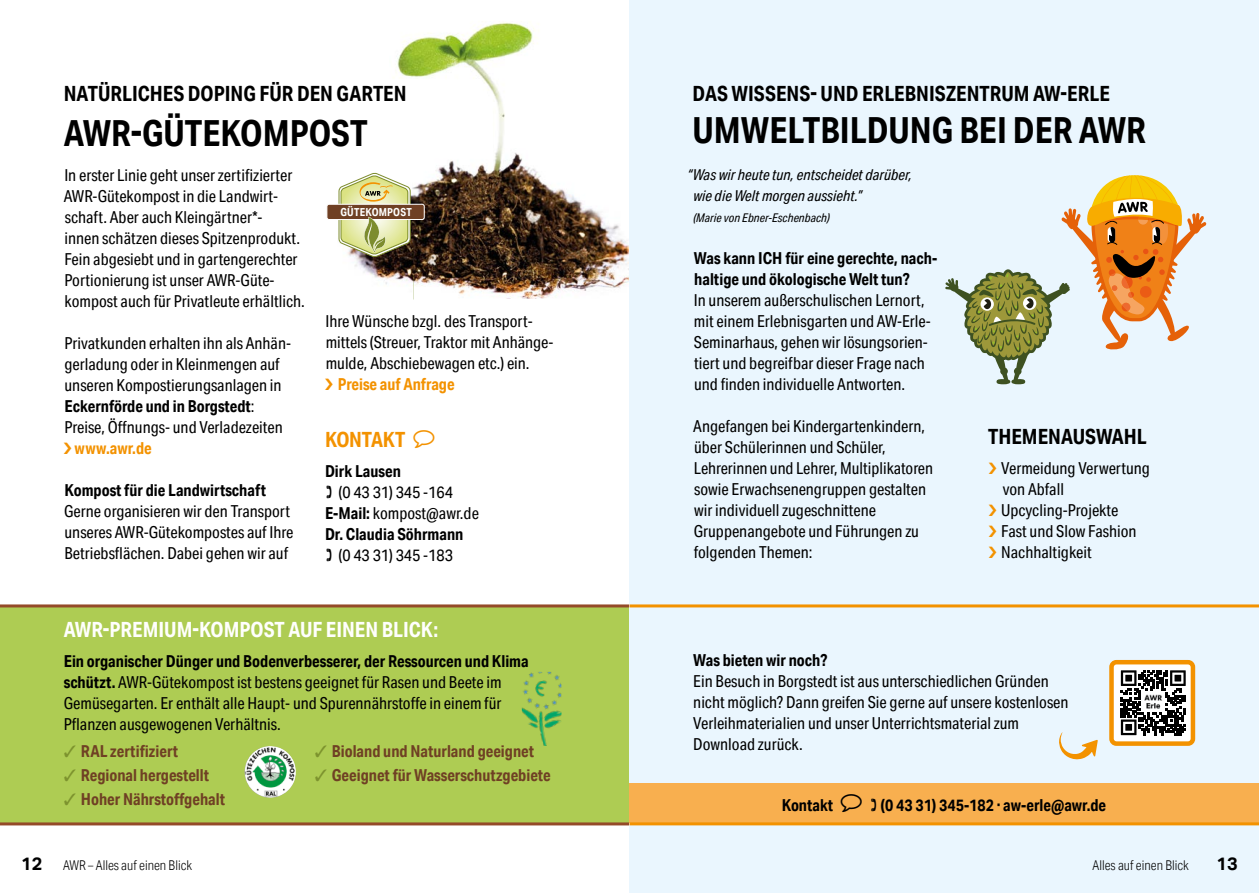
<style>
.page{position:relative;width:1259px;height:893px;background:#fff}
.page>*{position:absolute;margin:0;border:0;box-sizing:border-box;transform-origin:0 0}
.t1{font:700 36px "Aktiv Grotesk Cd";color:#000}
.t2{font:700 21px "Aktiv Grotesk Cd";color:#000}
.t3{font:700 21px "Aktiv Grotesk Cd";color:#fffffd}
.t4{font:700 21px "Aktiv Grotesk Cd";letter-spacing:-.01em;color:#f39200}
.t5{font:700 18px "Aktiv Grotesk";color:#000}
.t6{font:16.5px/21px "Aktiv Grotesk Cd";color:#000}
.t7{font:700 16.5px/21px "Aktiv Grotesk Cd";color:#000}
.t8{font:700 16.5px "Aktiv Grotesk Cd";color:#6f4024}
.t9{font:700 16.5px "Aktiv Grotesk Cd";color:#f39200}
.t10{font:italic 15px/21px "Aktiv Grotesk Cd";color:#000}
.t11{font:300 13.5px "Aktiv Grotesk Cd";color:#000}
.t12{font:italic 12px "Aktiv Grotesk Cd";color:#000}
.t13{font:700 11.1px "Aktiv Grotesk Cd";letter-spacing:.02em;color:#fff}
.s1{font-weight:700}
.s2{color:#7d932e}
.s3{font-family:"Aktiv Grotesk";font-weight:700;font-size:18px}
</style>
<div class="page">
<img style="left:355px;top:22px;width:274px;height:277px">
<div style="left:0;top:606px;width:629px;height:218px;background:#aecc53"></div>
<img style="left:244px;top:746px;width:52px;height:52px">
<img style="left:522px;top:672px;width:39px;height:74px">
<hr style="left:0;top:604px;width:629px;height:3px;background:#944a28">
<hr style="left:0;top:822px;width:629px;height:3px;background:#944a28">
<div style="left:629px;top:0;width:630px;height:893px;background:#eaf6fe"></div>
<div style="left:629px;top:783px;width:630px;height:40px;background:#f8af4f"></div>
<svg style="left:945px;top:175px;width:261px;height:209px"></svg>
<div style="left:1114px;top:663px;width:78px;height:79px;background:#fff"></div>
<svg style="left:1121px;top:670px;width:64px;height:65px"></svg>
<img style="left:1142px;top:692px;width:22px;height:20px">
<div style="left:1109px;top:660px;width:86px;height:86px;border:4px solid #f39200;border-radius:5px"></div>
<hr style="left:629px;top:604px;width:630px;height:3px;background:#f39200">
<hr style="left:629px;top:822px;width:630px;height:3px;background:#f39200">
<div style="left:327px;top:204px;width:97px;height:15px;background:#6f4024;border-radius:2px"></div>
<div style="left:326px;top:204px;width:99px;height:16px;border:1px solid #fff;border-radius:2px"></div>
<svg style="left:338px;top:172px;width:73px;height:86px"></svg>
<svg style="left:1059px;top:732px;width:39px;height:28px"></svg>
<p class="t2" style="left:64px;top:81px;width:344px">NATÜRLICHES DOPING FÜR DEN GARTEN</p>
<h1 class="t1" style="left:64px;top:111px;width:305px">AWR-GÜTEKOMPOST</h1>
<p class="t6" style="left:64px;top:165px;width:243px">In erster Linie geht unser zertifizierter AWR-Gütekompost in die Landwirt&shy;schaft. Aber auch Kleingärtner*-<br>innen schätzen dieses Spitzenprodukt.<br>Fein abgesiebt und in gartengerechter Portionierung ist unser AWR-Güte&shy;kompost auch für Privatleute erhältlich.</p>
<p class="t6" style="left:64px;top:333px;width:228px">Privatkunden erhalten ihn als Anhän&shy;gerladung oder in Kleinmengen auf unseren Kompostierungsanlagen in <span class="s1">Eckernförde und in Borgstedt</span>:<br>Preise, Öffnungs- und Verladezeiten</p>
<p class="t9" style="left:75px;top:438px;width:79px">www.awr.de</p>
<p class="t7" style="left:64px;top:480px;width:203px">Kompost für die Landwirtschaft</p>
<p class="t6" style="left:64px;top:501px;width:231px">Gerne organisieren wir den Transport unseres AWR-Gütekompostes auf Ihre<br>Betriebsflächen. Dabei gehen wir auf</p>
<p class="t13" style="left:340px;top:205px;width:73px">GÜTEKOMPOST</p>
<p class="t6" style="left:325px;top:311px;width:229px">Ihre Wünsche bzgl. des Transport&shy;mittels (Streuer, Traktor mit Anhänge&shy;mulde, Abschiebewagen etc.) ein.</p>
<p class="t9" style="left:338px;top:374px;width:118px">Preise auf Anfrage</p>
<p class="t4" style="left:325px;top:427px;width:82px">KONTAKT</p>
<p class="t7" style="left:325px;top:460px;width:77px">Dirk Lausen</p>
<p class="t6" style="left:325px;top:481px;width:155px;text-indent:14px">(0 43 31) 345 -164<br><span class="s1">E-Mail:</span> kompost@awr.de<br><span class="s1">Dr. Claudia Söhrmann</span></p>
<p class="t6" style="left:338px;top:544px;width:116px">(0 43 31) 345 -183</p>
<p class="t3" style="left:64px;top:616px;width:376px">AWR-PREMIUM-KOMPOST AUF EINEN BLICK:</p>
<p class="t6" style="left:64px;top:651px;width:466px"><span class="s1">Ein organischer Dünger und Bodenverbesserer, der Ressourcen und Klima schützt.</span> AWR-Gütekompost ist bestens geeignet für Rasen und Beete im Gemüsegarten. Er enthält alle Haupt- und Spurennährstoffe in einem für Pflanzen ausgewogenen Verhältnis.</p>
<p class="t8" style="left:64px;top:741px;width:116px"><span class="s2">✓</span> RAL zertifiziert</p>
<p class="t8" style="left:64px;top:765px;width:147px"><span class="s2">✓</span> Regional hergestellt</p>
<p class="t8" style="left:64px;top:789px;width:163px"><span class="s2">✓</span> Hoher Nährstoffgehalt</p>
<p class="t8" style="left:315px;top:741px;width:221px"><span class="s2">✓</span> Bioland und Naturland geeignet</p>
<p class="t8" style="left:315px;top:765px;width:237px"><span class="s2">✓</span> Geeignet für Wasserschutzgebiete</p>
<p class="t2" style="left:692px;top:81px;width:419px">DAS WISSENS- UND ERLEBNISZENTRUM AW-ERLE</p>
<h1 class="t1" style="left:692px;top:108px;width:455px">UMWELTBILDUNG BEI DER AWR</h1>
<p class="t10" style="left:693px;top:164px;width:220px;text-indent:-6px">“Was wir heute tun, entscheidet darüber, wie die Welt morgen aussieht.”</p>
<p class="t12" style="left:693px;top:211px;width:138px">(Marie von Ebner-Eschenbach)</p>
<p class="t7" style="left:694px;top:247px;width:245px">Was kann ICH für eine gerechte, nach&shy;haltige und ökologische Welt tun?</p>
<p class="t6" style="left:694px;top:290px;width:238px">In unserem außerschulischen Lernort, mit einem Erlebnisgarten und AW-Erle-Seminarhaus, gehen wir lösungsorien&shy;tiert und begreifbar dieser Frage nach und finden individuelle Antworten.</p>
<p class="t6" style="left:693px;top:416px;width:241px">Angefangen bei Kindergartenkindern, über Schülerinnen und Schüler, Lehrerinnen und Lehrer, Multiplikatoren sowie Erwachsenengruppen gestalten wir individuell zugeschnittene Gruppenangebote und Führungen zu folgenden Themen:</p>
<p class="t2" style="left:988px;top:423px;width:160px">THEMENAUSWAHL</p>
<p class="t6" style="left:1001px;top:458px;width:150px">Vermeidung Verwertung von Abfall<br>Upcycling-Projekte<br>Fast und Slow Fashion<br>Nachhaltigkeit</p>
<p class="t7" style="left:693px;top:649px;width:135px">Was bieten wir noch?</p>
<p class="t6" style="left:693px;top:670px;width:377px">Ein Besuch in Borgstedt ist aus unterschiedlichen Gründen nicht möglich? Dann greifen Sie gerne auf unsere kostenlosen Verleihmaterialien und unser Unterrichtsmaterial zum Download zurück.</p>
<p class="t7" style="left:782px;top:794px;width:53px">Kontakt</p>
<p class="t7" style="left:880px;top:794px;width:227px">(0 43 31) 345-182 · aw-erle@awr.de</p>
<p class="t11" style="left:21px;top:857px;width:172px"><span class="s3">12</span> AWR – Alles auf einen Blick</p>
<p class="t11" style="left:1059px;top:857px;width:131px">Alles auf einen Bl ck – AWR</p>
<p class="t11" style="left:1092px;top:857px;width:98px">Alles auf einen Blick</p>
<p class="t5" style="left:1216px;top:853px;width:23px">13</p>
</div>
